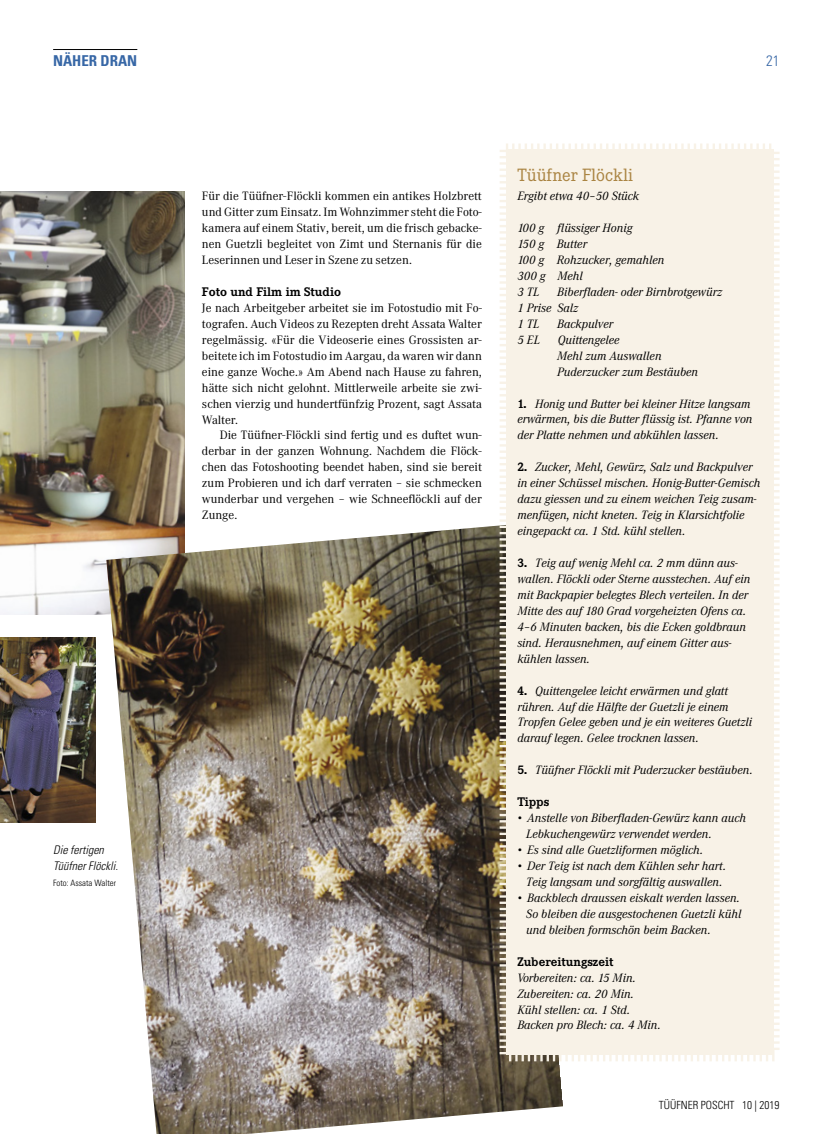
<style>
.page{position:relative;width:815px;height:1134px;background:#fff}
.page>*{position:absolute;margin:0;border:0;box-sizing:border-box;transform-origin:0 0}
.t1{font:17.5px "Corporate EBQ";color:#aa8442}
.t2{font:700 condensed 15px "Univers LT Std";color:#3767a6}
.t3{font:300 condensed 15px "Univers LT Std";color:#3767a6}
.t4{font:700 12.25px "Corporate EBQ";color:#000}
.t5{font:italic 11.88px/16px "Corporate ABQ";color:#000}
.t6{font:11.88px/16px "Corporate ABQ";color:#000;text-align:justify}
.t7{font:italic 300 condensed 11.88px/16px "Univers LT Std";color:#000}
.t8{font:300 condensed 11.25px "Univers LT Std";color:#000}
.t9{font:300 condensed 8.75px "Univers LT Std";color:#000}
.s1{font-family:"Corporate EBQ";font-weight:700;font-style:normal;font-size:12.25px}
</style>
<div class="page">
<img style="left:0;top:191px;width:184px;height:424px">
<img style="left:106px;top:524px;width:457px;height:610px">
<div style="left:497px;top:143px;width:283px;height:921px;background:#f8f2e7"></div>
<hr style="left:53px;top:49px;width:84px;height:1px;background:#000">
<img style="left:0;top:638px;width:96px;height:184px">
<p class="t2" style="left:53px;top:51px;width:86px">NÄHER DRAN</p>
<p class="t7" style="left:53px;top:842px;width:66px">Die fertigen<br>Tüüfner Flöckli.</p>
<p class="t9" style="left:53px;top:877px;width:65px">Foto: Assata Walter</p>
<p class="t3" style="left:766px;top:51px;width:15px">21</p>
<p class="t6" style="left:202px;top:188px;width:281px">Für die Tüüfner-Flöckli kommen ein antikes Holzbrett und Gitter zum Einsatz. Im Wohnzimmer steht die Foto&shy;kamera auf einem Stativ, bereit, um die frisch gebacke&shy;nen Guetzli begleitet von Zimt und Sternanis für die Leserinnen und Leser in Szene zu setzen.</p>
<p class="t4" style="left:202px;top:284px;width:141px">Foto und Film im Studio</p>
<p class="t6" style="left:202px;top:300px;width:281px">Je nach Arbeitgeber arbeitet sie im Fotostudio mit Fo&shy;tografen. Auch Videos zu Rezepten dreht Assata Walter regelmässig. «Für die Videoserie eines Grossisten ar&shy;beitete ich im Fotostudio im Aargau, da waren wir dann eine ganze Woche.» Am Abend nach Hause zu fahren, hätte sich nicht gelohnt. Mittlerweile arbeite sie zwi&shy;schen vierzig und hundertfünfzig Prozent, sagt Assata Walter.</p>
<p class="t6" style="left:202px;top:427px;width:281px;text-indent:18px">Die Tüüfner-Flöckli sind fertig und es duftet wun&shy;derbar in der ganzen Wohnung. Nachdem die Flöck&shy;chen das Fotoshooting beendet haben, sind sie bereit zum Probieren und ich darf verraten – sie schmecken wunderbar und vergehen – wie Schneeflöckli auf der Zunge.</p>
<h1 class="t1" style="left:517px;top:165px;width:117px">Tüüfner Flöckli</h1>
<p class="t5" style="left:517px;top:188px;width:123px">Ergibt etwa 40–50 Stück</p>
<p class="t5" style="left:517px;top:220px;width:149px">100 g flüssiger Honig<br>150 g Butter<br>100 g Rohzucker, gemahlen<br>300 g Mehl<br>3 TL</p>
<p class="t5" style="left:517px;top:284px;width:206px;text-indent:40px">Biberfladen- oder Birnbrotgewürz<br>1 Prise Salz<br>1 TL</p>
<p class="t5" style="left:557px;top:316px;width:58px">Backpulver</p>
<p class="t5" style="left:517px;top:332px;width:24px">5 EL</p>
<p class="t5" style="left:557px;top:332px;width:143px">Quittengelee<br>Mehl zum Auswallen<br>Puderzucker zum Bestäuben</p>
<p class="t5" style="left:517px;top:395px;width:237px"><span class="s1">1.</span> Honig und Butter bei kleiner Hitze langsam erwärmen, bis die Butter flüssig ist. Pfanne von der Platte nehmen und abkühlen lassen.</p>
<p class="t5" style="left:517px;top:459px;width:245px"><span class="s1">2.</span> Zucker, Mehl, Gewürz, Salz und Backpulver in einer Schüssel mischen. Honig-Butter-Gemisch dazu giessen und zu einem weichen Teig zusam&shy;menfügen, nicht kneten. Teig in Klarsichtfolie eingepackt ca. 1 Std. kühl stellen.</p>
<p class="t5" style="left:517px;top:555px;width:235px"><span class="s1">3.</span> Teig auf wenig Mehl ca. 2 mm dünn aus&shy;wallen. Flöckli oder Sterne ausstechen. Auf ein mit Backpapier belegtes Blech verteilen. In der Mitte des auf 180 Grad vorgeheizten Ofens ca.<br>4–6 Minuten backen, bis die Ecken goldbraun sind. Herausnehmen, auf einem Gitter aus&shy;kühlen lassen.</p>
<p class="t5" style="left:517px;top:682px;width:236px"><span class="s1">4.</span> Quittengelee leicht erwärmen und glatt rühren. Auf die Hälfte der Guetzli je einem Tropfen Gelee geben und je ein weiteres Guetzli darauf legen. Gelee trocknen lassen.</p>
<p class="t5" style="left:517px;top:762px;width:237px"><span class="s1">5.</span> Tüüfner Flöckli mit Puderzucker bestäuben.</p>
<p class="t4" style="left:517px;top:794px;width:33px">Tipps</p>
<p class="t5" style="left:526px;top:810px;width:221px;text-indent:-9px">• Anstelle von Biberfladen-Gewürz kann auch<br>Lebkuchengewürz verwendet werden.</p>
<p class="t5" style="left:517px;top:842px;width:187px">• Es sind alle Guetzliformen möglich.</p>
<p class="t5" style="left:517px;top:858px;width:210px;text-align:center">• Der Teig ist nach dem Kühlen sehr hart.<br>Teig langsam und sorgfältig auswallen.</p>
<p class="t5" style="left:526px;top:890px;width:217px;text-align:justify;text-indent:-9px">• Backblech draussen eiskalt werden lassen.<br>So bleiben die ausgestochenen Guetzli kühl und bleiben formschön beim Backen.</p>
<p class="t4" style="left:517px;top:954px;width:98px">Zubereitungszeit</p>
<p class="t5" style="left:517px;top:969px;width:145px">Vorbereiten: ca. 15 Min.<br>Zubereiten: ca. 20 Min.<br>Kühl stellen: ca. 1 Std.<br>Backen pro Blech: ca. 4 Min.</p>
<p class="t8" style="left:659px;top:1098px;width:122px">TÜÜFNER POSCHT 10 | 2019</p>
</div>
